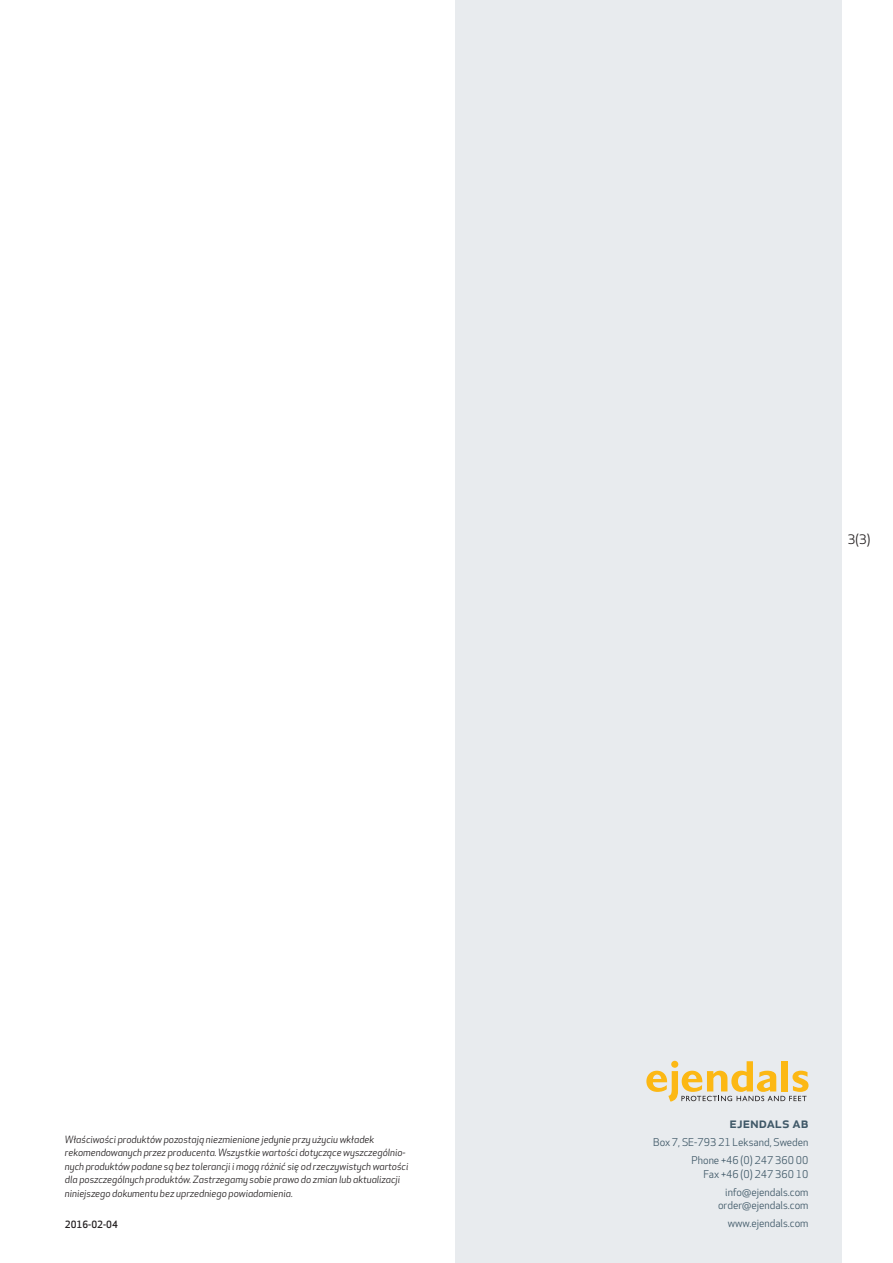
<style>
.page{position:relative;width:893px;height:1263px;background:#fff}
.page>*{position:absolute;margin:0;border:0;box-sizing:border-box;transform-origin:0 0}
.t1{font:500 15px "Apex New";color:#405968}
.t2{font:12.75px "Apex New";color:#231f20}
.t3{font:10.5px/18px "Apex New";color:#405968;text-align:right}
.t4{font:italic 9.75px/13.5px "Apex New";color:#231f20}
.t5{font:500 9.75px "Apex New";color:#231f20}
</style>
<div class="page">
<div style="left:455px;top:0;width:387px;height:1263px;background:#e8ebee"></div>
<svg style="left:646px;top:1061px;width:162px;height:40px"></svg>
<p class="t4" style="left:65px;top:1132px;width:345px">Właściwości produktów pozostają niezmienione jedynie przy użyciu wkładek rekomendowanych przez producenta. Wszystkie wartości dotyczące wyszczególnio&shy;nych produktów podane są bez tolerancji i mogą różnić się od rzeczywistych wartości dla poszczególnych produktów. Zastrzegamy sobie prawo do zmian lub aktualizacji niniejszego dokumentu bez uprzedniego powiadomienia.</p>
<p class="t5" style="left:65px;top:1218px;width:54px">2016-02-04</p>
<h2 class="t2" style="left:848px;top:531px;width:24px">3(3)</h2>
<h1 class="t1" style="left:729px;top:1113px;width:80px">ejendals ab</h1>
<p class="t3" style="left:653px;top:1133px;width:157px">Box 7, SE-793 21 Leksand, Sweden<br>Phone +46 (0) 247 360 00</p>
<p class="t3" style="left:703px;top:1165px;width:107px">Fax +46 (0) 247 360 10 info@ejendals.com</p>
<p class="t3" style="left:718px;top:1196px;width:92px">order@ejendals.com</p>
<p class="t3" style="left:728px;top:1215px;width:82px">www.ejendals.com</p>
</div>
